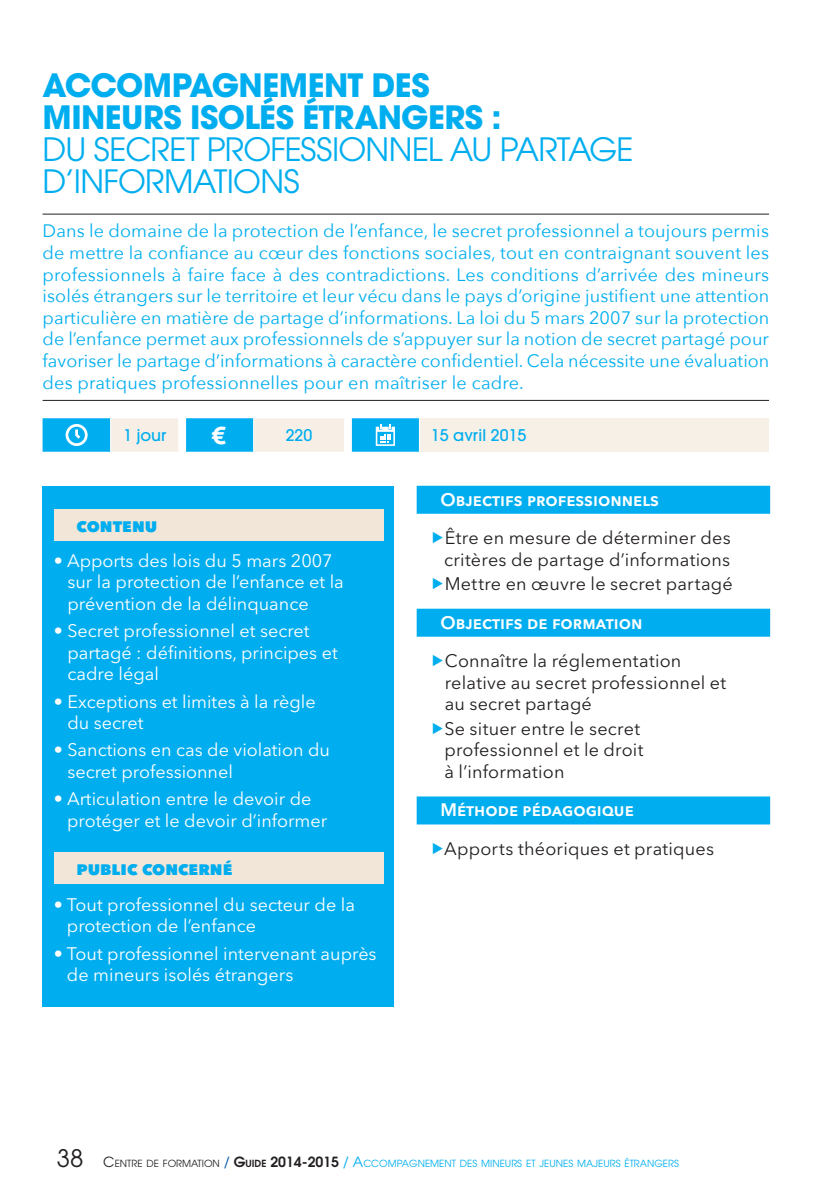
<style>
.page{position:relative;width:840px;height:1191px;background:#fff}
.page>*{position:absolute;margin:0;border:0;box-sizing:border-box;transform-origin:0 0}
.t1{font:32px/32px "ITC Avant Garde Pro";letter-spacing:-.025em;color:#00aeef}
.t2{font:700 32px/32px "ITC Avant Garde Pro";letter-spacing:-.02em;color:#00aeef}
.t3{font:700 24px "Avenir Next LT Pro";color:#fff}
.t4{font:18px/21.6px "Avenir Next";letter-spacing:.01em;color:#00aeef;text-align:justify}
.t5{font:18px/21.6px "Avenir Next LT Pro";color:#fff}
.t6{font:18px/21.6px "Avenir Next LT Pro";letter-spacing:.01em;color:#231f20}
.t7{font:600 18px "Avenir Next LT Pro";color:#fff}
.t8{font:800 18px "Avenir Next LT Pro";color:#00aeef}
.t9{font:500 16px "ITC Avant Garde Pro";color:#00aeef}
.t10{font:9.8px "ITC Avant Garde Pro";color:#00aeef}
.s1{font-size:24px;color:#231f20}
.s2{font-size:14px;color:#231f20}
.s3{color:#231f20}
.s4{font-size:14px;color:#0155a5}
.s5{font-weight:600;font-size:14px;color:#231f20}
.s6{font-weight:600;color:#231f20}
.s7{font-size:14px}
</style>
<div class="page">
<div style="left:419px;top:418px;width:349px;height:34px;background:#f7f0e7"></div>
<svg style="left:43px;top:418px;width:376px;height:34px;background:#7dd0ec"></svg>
<hr style="left:43px;top:214px;width:725px;height:1px;background:#231f20">
<hr style="left:43px;top:400px;width:725px;height:1px;background:#231f20">
<div style="left:43px;top:486px;width:350px;height:520px;background:#00aeef"></div>
<div style="left:54px;top:509px;width:329px;height:31px;background:#f2e6d8"></div>
<div style="left:54px;top:852px;width:329px;height:31px;background:#f2e6d8"></div>
<div style="left:416px;top:486px;width:353px;height:28px;background:#00aeef"></div>
<div style="left:416px;top:608px;width:353px;height:28px;background:#00aeef"></div>
<div style="left:416px;top:796px;width:353px;height:28px;background:#00aeef"></div>
<h1 class="t2" style="left:43px;top:69px;width:460px">ACCOMPAGNEMENT DES<br>MINEURS ISOLÉS ÉTRANGERS :</h1>
<h1 class="t1" style="left:43px;top:133px;width:592px">DU SECRET PROFESSIONNEL AU PARTAGE<br>D’INFORMATIONS</h1>
<p class="t4" style="left:43px;top:219px;width:728px">Dans le domaine de la protection de l’enfance, le secret professionnel a toujours permis de mettre la confiance au cœur des fonctions sociales, tout en contraignant souvent les professionnels à faire face à des contradictions. Les conditions d’arrivée des mineurs isolés étrangers sur le territoire et leur vécu dans le pays d’origine justifient une attention particulière en matière de partage d’informations. La loi du 5 mars 2007 sur la protection de l’enfance permet aux professionnels de s’appuyer sur la notion de secret partagé pour favoriser le partage d’informations à caractère confidentiel. Cela nécessite une évaluation des pratiques professionnelles pour en maîtriser le cadre.</p>
<p class="t9" style="left:123px;top:425px;width:45px">1 jour</p>
<h2 class="t3" style="left:211px;top:421px;width:17px">€</h2>
<p class="t9" style="left:285px;top:425px;width:28px">220</p>
<p class="t9" style="left:430px;top:425px;width:97px">15 avril 2015</p>
<p class="t8" style="left:77px;top:514px;width:82px">CONTENU</p>
<p class="t5" style="left:67px;top:549px;width:278px;text-indent:-14px">• Apports des lois du 5 mars 2007 sur la protection de l’enfance et la prévention de la délinquance</p>
<p class="t5" style="left:67px;top:620px;width:272px;text-indent:-14px">• Secret professionnel et secret partagé : définitions, principes et cadre légal</p>
<p class="t5" style="left:67px;top:690px;width:249px;text-indent:-14px">• Exceptions et limites à la règle du secret</p>
<p class="t5" style="left:67px;top:739px;width:264px;text-indent:-14px">• Sanctions en cas de violation du secret professionnel</p>
<p class="t5" style="left:67px;top:788px;width:261px;text-indent:-13px">• Articulation entre le devoir de protéger et le devoir d’informer</p>
<p class="t8" style="left:77px;top:857px;width:157px">PUBLIC CONCERNÉ</p>
<p class="t5" style="left:67px;top:893px;width:289px;text-indent:-13px">• Tout professionnel du secteur de la protection de l’enfance</p>
<p class="t5" style="left:67px;top:942px;width:311px;text-indent:-13px">• Tout professionnel intervenant auprès de mineurs isolés étrangers</p>
<p class="t7" style="left:440px;top:488px;width:220px">Objectifs professionnels</p>
<p class="t6" style="left:444px;top:527px;width:288px">Être en mesure de déterminer des critères de partage d’informations</p>
<p class="t6" style="left:444px;top:573px;width:289px">Mettre en œuvre le secret partagé</p>
<p class="t7" style="left:440px;top:611px;width:203px">Objectifs de formation</p>
<p class="t6" style="left:444px;top:650px;width:283px">Connaître la réglementation relative au secret professionnel et au secret partagé</p>
<p class="t6" style="left:444px;top:717px;width:200px">Se situer entre le secret professionnel et le droit à l’information</p>
<p class="t7" style="left:440px;top:799px;width:195px">Méthode pédagogique</p>
<p class="t6" style="left:444px;top:837px;width:271px">Apports théoriques et pratiques</p>
<p class="t10" style="left:57px;top:1157px;width:623px"><span class="s1">38</span> <span class="s2">C</span><span class="s3">ENTRE DE FORMATION</span> <span class="s4">/</span> <span class="s5">G</span><span class="s6">uide</span> <span class="s5">2014-2015</span> <span class="s7">/ A</span>CCOMPAGNEMENT DES MINEURS ET JEUNES MAJEURS ÉTRANGERS</p>
</div>
